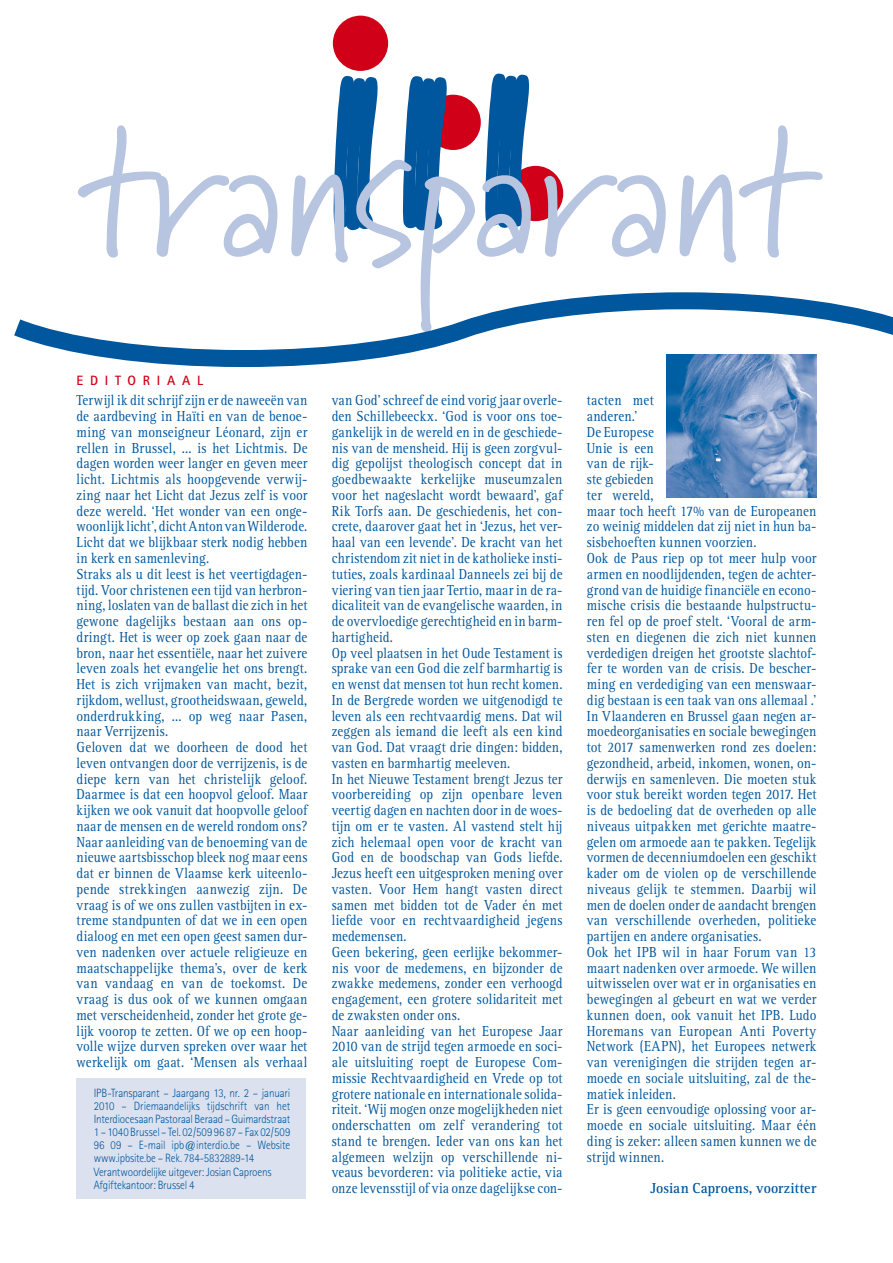
<style>
.page{position:relative;width:893px;height:1263px;background:#fff}
.page>*{position:absolute;margin:0;border:0;box-sizing:border-box;transform-origin:0 0}
.t1{font:216px "Marydale";color:#00579d}
.t2{font:181.2px "Marydale";letter-spacing:.01em;color:#b8c5e0}
.t3{font:15px/15.8px "Rotis Serif";letter-spacing:.015em;color:#00579d;scale:.87 1}
.t4{font:700 15px "Rotis Serif";letter-spacing:.005em;color:#00579d;scale:.93 1}
.t5{font:700 13.5px "Rotis Sans Serif";letter-spacing:.5em;color:#d10019}
.t6{font:300 12px/13px "Rotis Sans Serif";letter-spacing:-.015em;color:#00579d;scale:.93 1}
</style>
<div class="page">
<div style="left:77px;top:1079px;width:229px;height:120px;background:#dce1ef"></div>
<div style="left:333px;top:16px;width:55px;height:55px;background:#d10019;border-radius:50%"></div>
<div style="left:431px;top:100px;width:44px;height:45px;background:#d10019;border-radius:50%"></div>
<div style="left:425px;top:95px;width:56px;height:55px;border:11px solid #d10019;border-radius:50%"></div>
<div style="left:513px;top:171px;width:45px;height:45px;background:#d10019;border-radius:50%"></div>
<div style="left:508px;top:166px;width:55px;height:55px;border:11px solid #d10019;border-radius:50%"></div>
<svg style="left:14px;top:292px;width:879px;height:75px"></svg>
<img style="left:666px;top:354px;width:150px;height:143px">
<h1 class="t1" style="left:344px;top:26px;width:196px">III</h1>
<h2 class="t2" style="left:77px;top:85px;width:738px">transparant</h2>
<p class="t5" style="left:77px;top:371px;width:128px">E DITOR IAAL</p>
<p class="t3" style="left:77px;top:393px;width:267px">Terwijl ik dit schrijf zijn er de naweeën van de aardbeving in Haïti en van de benoe&shy;ming van monseigneur Léonard, zijn er rellen in Brussel, ... is het Lichtmis. De dagen worden weer langer en geven meer licht. Lichtmis als hoopgevende verwij&shy;zing naar het Licht dat Jezus zelf is voor deze wereld. ‘Het wonder van een onge&shy;woonlijk licht’, dicht Anton van Wilderode.<br>Licht dat we blijkbaar sterk nodig hebben in kerk en samenleving.<br>Straks als u dit leest is het veertigdagen&shy;tijd. Voor christenen een tijd van herbron&shy;ning, loslaten van de ballast die zich in het gewone dagelijks bestaan aan ons op&shy;dringt. Het is weer op zoek gaan naar de bron, naar het essentiële, naar het zuivere leven zoals het evangelie het ons brengt.<br>Het is zich vrijmaken van macht, bezit, rijkdom, wellust, grootheidswaan, geweld, onderdrukking, ... op weg naar Pasen, naar Verrijzenis.<br>Geloven dat we doorheen de dood het leven ontvangen door de verrijzenis, is de diepe kern van het christelijk geloof.<br>Daarmee is dat een hoopvol geloof. Maar kijken we ook vanuit dat hoopvolle geloof naar de mensen en de wereld rondom ons?<br>Naar aanleiding van de benoeming van de nieuwe aartsbisschop bleek nog maar eens dat er binnen de Vlaamse kerk uiteenlo&shy;pende strekkingen aanwezig zijn. De vraag is of we ons zullen vastbijten in ex&shy;treme standpunten of dat we in een open dialoog en met een open geest samen dur&shy;ven nadenken over actuele religieuze en maatschappelijke thema’s, over de kerk van vandaag en van de toekomst. De vraag is dus ook of we kunnen omgaan met verscheidenheid, zonder het grote ge&shy;lijk voorop te zetten. Of we op een hoop&shy;volle wijze durven spreken over waar het werkelijk om gaat. ‘Mensen als verhaal</p>
<p class="t6" style="left:94px;top:1087px;width:213px">IPB-Transparant – Jaargang 13, nr. 2 – januari 2010 – Driemaandelijks tijdschrift van het Interdiocesaan Pastoraal Beraad – Guimardstraat 1 – 1040 Brussel – Tel. 02/509 96 87 – Fax 02/509<br>96 09 – E-mail ipb@interdio.be – Website www.ipbsite.be – Rek. 784-5832889-14<br>Verantwoordelijke uitgever: Josian Caproens Afgiftekantoor: Brussel 4</p>
<p class="t3" style="left:332px;top:393px;width:267px">van God’ schreef de eind vorig jaar overle&shy;den Schillebeeckx. ‘God is voor ons toe&shy;gankelijk in de wereld en in de geschiede&shy;nis van de mensheid. Hij is geen zorgvul&shy;dig gepolijst theologisch concept dat in goedbewaakte kerkelijke museumzalen voor het nageslacht wordt bewaard’, gaf Rik Torfs aan. De geschiedenis, het con&shy;crete, daarover gaat het in ‘Jezus, het ver&shy;haal van een levende’. De kracht van het christendom zit niet in de katholieke insti&shy;tuties, zoals kardinaal Danneels zei bij de viering van tien jaar Tertio, maar in de ra&shy;dicaliteit van de evangelische waarden, in de overvloedige gerechtigheid en in barm&shy;hartigheid.<br>Op veel plaatsen in het Oude Testament is sprake van een God die zelf barmhartig is en wenst dat mensen tot hun recht komen.<br>In de Bergrede worden we uitgenodigd te leven als een rechtvaardig mens. Dat wil zeggen als iemand die leeft als een kind van God. Dat vraagt drie dingen: bidden, vasten en barmhartig meeleven.<br>In het Nieuwe Testament brengt Jezus ter voorbereiding op zijn openbare leven veertig dagen en nachten door in de woes&shy;tijn om er te vasten. Al vastend stelt hij zich helemaal open voor de kracht van God en de boodschap van Gods liefde.<br>Jezus heeft een uitgesproken mening over vasten. Voor Hem hangt vasten direct samen met bidden tot de Vader én met liefde voor en rechtvaardigheid jegens medemensen.<br>Geen bekering, geen eerlijke bekommer&shy;nis voor de medemens, en bijzonder de zwakke medemens, zonder een verhoogd engagement, een grotere solidariteit met de zwaksten onder ons.<br>Naar aanleiding van het Europese Jaar 2010 van de strijd tegen armoede en soci&shy;ale uitsluiting roept de Europese Com&shy;missie Rechtvaardigheid en Vrede op tot grotere nationale en internationale solida&shy;riteit. ‘Wij mogen onze mogelijkheden niet onderschatten om zelf verandering tot stand te brengen. Ieder van ons kan het algemeen welzijn op verschillende ni&shy;veaus bevorderen: via politieke actie, via onze levensstijl of via onze dagelijkse con-</p>
<p class="t3" style="left:587px;top:393px;width:265px">tacten met<br>anderen.’<br>De Europese<br>Unie is een<br>van de rijk-<br>ste gebieden<br>ter wereld,<br>maar toch heeft 17% van de Europeanen zo weinig middelen dat zij niet in hun ba&shy;sisbehoeften kunnen voorzien.<br>Ook de Paus riep op tot meer hulp voor armen en noodlijdenden, tegen de achter&shy;grond van de huidige financiële en econo&shy;mische crisis die bestaande hulpstructu&shy;ren fel op de proef stelt. ‘Vooral de arm&shy;sten en diegenen die zich niet kunnen verdedigen dreigen het grootste slachtof&shy;fer te worden van de crisis. De bescher&shy;ming en verdediging van een menswaar&shy;dig bestaan is een taak van ons allemaal .’ In Vlaanderen en Brussel gaan negen ar&shy;moedeorganisaties en sociale bewegingen tot 2017 samenwerken rond zes doelen: gezondheid, arbeid, inkomen, wonen, on&shy;derwijs en samenleven. Die moeten stuk voor stuk bereikt worden tegen 2017. Het is de bedoeling dat de overheden op alle niveaus uitpakken met gerichte maatre&shy;gelen om armoede aan te pakken. Tegelijk vormen de decenniumdoelen een geschikt kader om de violen op de verschillende niveaus gelijk te stemmen. Daarbij wil men de doelen onder de aandacht brengen van verschillende overheden, politieke partijen en andere organisaties.<br>Ook het IPB wil in haar Forum van 13 maart nadenken over armoede. We willen uitwisselen over wat er in organisaties en bewegingen al gebeurt en wat we verder kunnen doen, ook vanuit het IPB. Ludo Horemans van European Anti Poverty Network (EAPN), het Europees netwerk van verenigingen die strijden tegen ar&shy;moede en sociale uitsluiting, zal de the&shy;matiek inleiden.<br>Er is geen eenvoudige oplossing voor ar&shy;moede en sociale uitsluiting. Maar één ding is zeker: alleen samen kunnen we de strijd winnen.</p>
<p class="t4" style="left:651px;top:1179px;width:180px">Josian Caproens, voorzitter</p>
</div>
